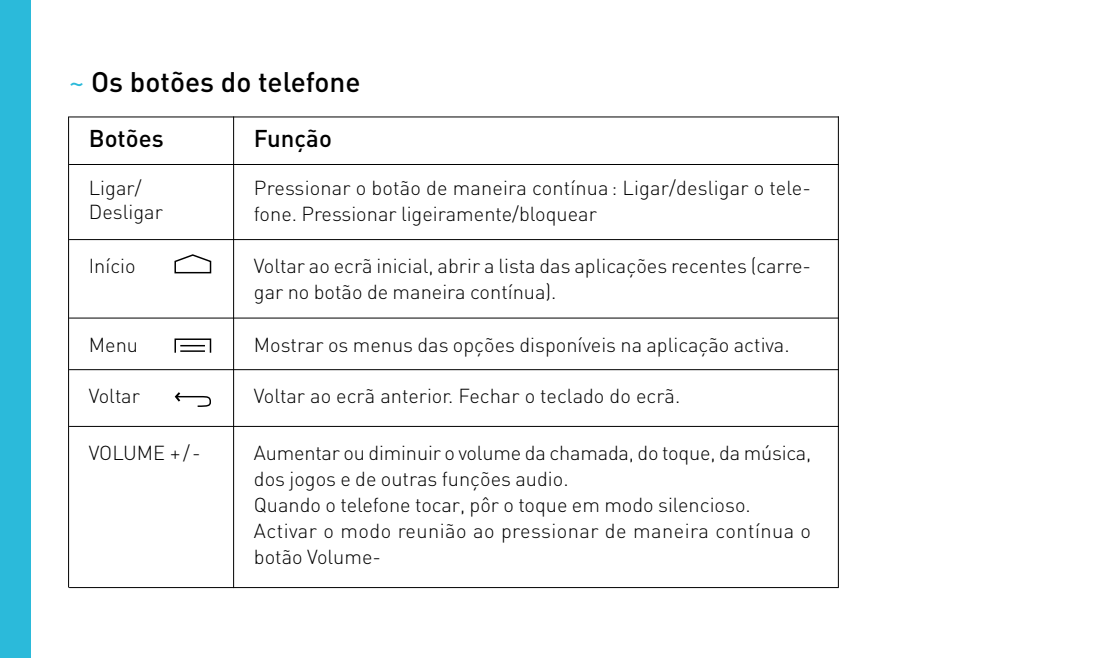
<style>
.page{position:relative;width:1112px;height:658px;background:#fff}
.page>*{position:absolute;margin:0;border:0;box-sizing:border-box;transform-origin:0 0}
.t1{font:500 28px "DIN";color:#000}
.t2{font:500 24px "DIN";color:#000}
.t3{font:300 20px/26px "DIN";color:#000}
.s1{font-weight:400;color:#2bbada}
</style>
<div class="page">
<div style="left:0;top:0;width:31px;height:658px;background:#2bbada"></div>
<hr style="left:837px;top:116px;width:1px;height:471px;background:#000">
<hr style="left:69px;top:164px;width:769px;height:1px;background:#000">
<hr style="left:69px;top:239px;width:769px;height:1px;background:#000">
<hr style="left:69px;top:317px;width:769px;height:2px;background:#000">
<hr style="left:69px;top:369px;width:769px;height:1px;background:#000">
<hr style="left:69px;top:426px;width:769px;height:1px;background:#000">
<hr style="left:233px;top:116px;width:1px;height:472px;background:#000">
<hr style="left:68px;top:116px;width:1px;height:471px;background:#000">
<hr style="left:69px;top:116px;width:769px;height:2px;background:#000">
<hr style="left:69px;top:587px;width:769px;height:1px;background:#000">
<svg style="left:174px;top:254px;width:38px;height:20px"></svg>
<svg style="left:174px;top:338px;width:38px;height:15px"></svg>
<svg style="left:174px;top:392px;width:37px;height:15px"></svg>
<h1 class="t1" style="left:69px;top:64px;width:293px"><span class="s1">~</span> Os botões do telefone</h1>
<p class="t2" style="left:89px;top:123px;width:76px">Botões</p>
<p class="t3" style="left:89px;top:176px;width:75px;line-height:24px">Ligar/<br>Desligar</p>
<p class="t3" style="left:89px;top:253px;width:48px">Início</p>
<p class="t2" style="left:254px;top:123px;width:79px">Função</p>
<p class="t3" style="left:254px;top:175px;width:558px">Pressionar o botão de maneira contínua : Ligar/desligar o tele&shy;fone. Pressionar ligeiramente/bloquear</p>
<p class="t3" style="left:254px;top:253px;width:558px">Voltar ao ecrã inicial, abrir a lista das aplicações recentes (carre&shy;gar no botão de maneira contínua).</p>
<p class="t3" style="left:254px;top:331px;width:537px">Mostrar os menus das opções disponíveis na aplicação activa.</p>
<p class="t3" style="left:254px;top:383px;width:428px">Voltar ao ecrã anterior. Fechar o teclado do ecrã.</p>
<p class="t3" style="left:89px;top:331px;width:51px">Menu</p>
<p class="t3" style="left:89px;top:383px;width:53px">Voltar</p>
<p class="t3" style="left:89px;top:439px;width:113px">VOLUME +/ -</p>
<p class="t3" style="left:254px;top:439px;width:559px">Aumentar ou diminuir o volume da chamada, do toque, da música, dos jogos e de outras funções audio.<br>Quando o telefone tocar, pôr o toque em modo silencioso.<br>Activar o modo reunião ao pressionar de maneira contínua o botão Volume-</p>
</div>
